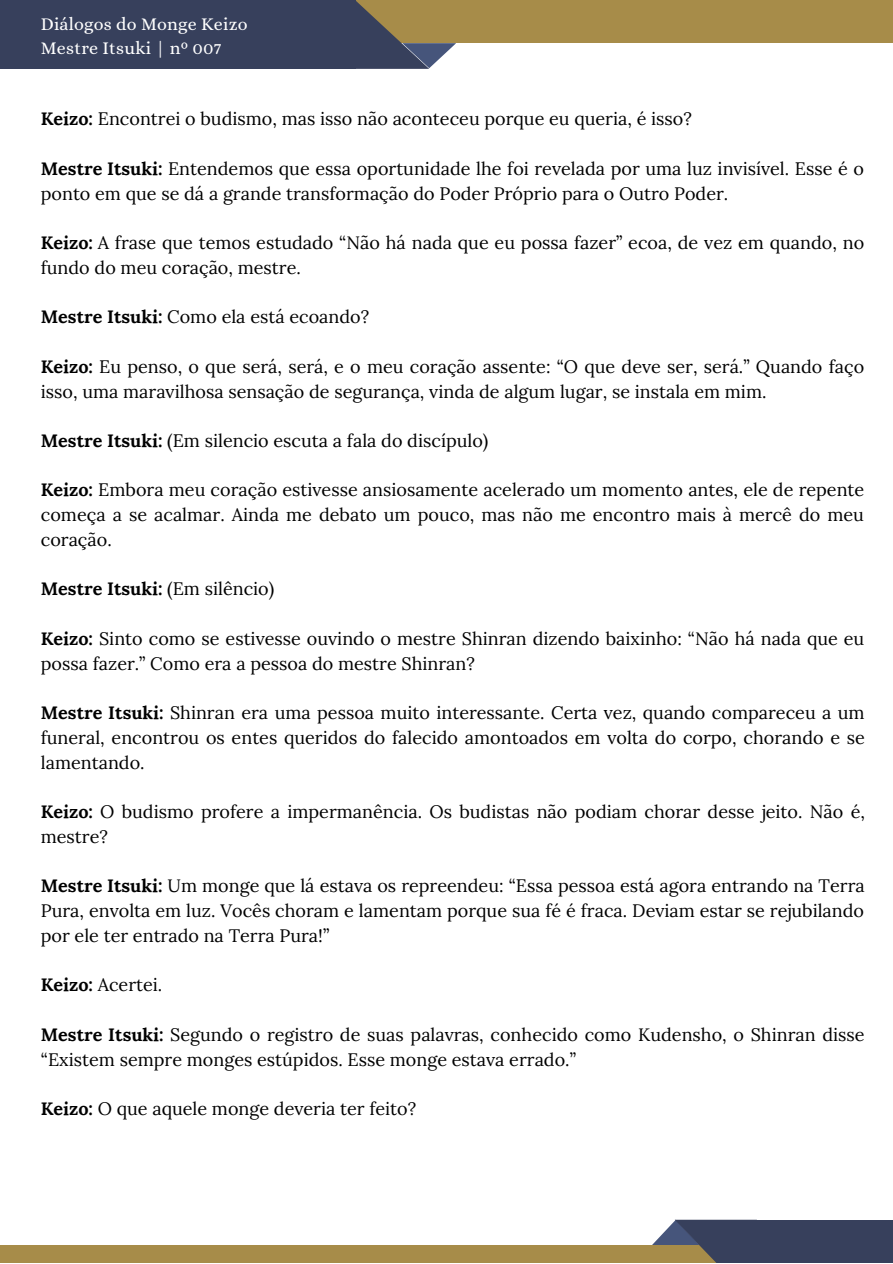
<style>
.page{position:relative;width:893px;height:1264px;background:#fff}
.page>*{position:absolute;margin:0;border:0;box-sizing:border-box;transform-origin:0 0}
.t1{font:18px/24.8px "Lora";color:#000}
.t2{font:18px "Alice";letter-spacing:.01em;color:#fff}
.t3{font:700 18px "Lora";color:#000}
.s1{font-weight:700}
.s2{font-weight:400}
</style>
<div class="page">
<svg style="left:653px;top:1221px;width:21px;height:23px"></svg>
<div style="left:324px;top:0;width:568px;height:43px;background:#a78c49"></div>
<div style="left:0;top:1244px;width:773px;height:18px;background:#a78c49"></div>
<div style="left:747px;top:1219px;width:145px;height:43px;background:#37405c"></div>
<svg style="left:674px;top:1219px;width:82px;height:43px;fill:#37405c"></svg>
<div style="left:0;top:0;width:356px;height:69px;background:#37405c"></div>
<svg style="left:356px;top:1px;width:100px;height:68px"></svg>
<p class="t2" style="left:41px;top:13px;width:208px">Diálogos do Monge Keizo</p>
<p class="t2" style="left:41px;top:38px;width:182px">Mestre Itsuki | nº 007</p>
<p class="t1" style="left:41px;top:106px;width:652px"><span class="s1">Keizo:</span> Encontrei o budismo, mas isso não aconteceu porque eu queria, é isso?</p>
<p class="t1" style="left:41px;top:156px;width:824px"><span class="s1">Mestre Itsuki:</span> Entendemos que essa oportunidade lhe foi revelada por uma luz invisível. Esse é o ponto em que se dá a grande transformação do Poder Próprio para o Outro Poder.</p>
<p class="t1" style="left:41px;top:230px;width:824px"><span class="s1">Keizo:</span> A frase que temos estudado “Não há nada que eu possa fazer” ecoa, de vez em quando, no fundo do meu coração, mestre.</p>
<p class="t1" style="left:41px;top:304px;width:330px"><span class="s1">Mestre Itsuki:</span> Como ela está ecoando?</p>
<p class="t1" style="left:41px;top:354px;width:824px"><span class="s1">Keizo:</span> Eu penso, o que será, será, e o meu coração assente: “O que deve ser, será.” Quando faço isso, uma maravilhosa sensação de segurança, vinda de algum lugar, se instala em mim.</p>
<p class="t1" style="left:41px;top:428px;width:449px"><span class="s1">Mestre Itsuki:</span> (Em silencio escuta a fala do discípulo)</p>
<p class="t1" style="left:41px;top:477px;width:825px;text-align:justify"><span class="s1">Keizo:</span> Embora meu coração estivesse ansiosamente acelerado um momento antes, ele de repente começa a se acalmar. Ainda me debato um pouco, mas não me encontro mais à mercê do meu coração.</p>
<p class="t3" style="left:41px;top:577px;width:235px">Mestre Itsuki: <span class="s2">(Em silêncio)</span></p>
<p class="t1" style="left:41px;top:626px;width:825px"><span class="s1">Keizo:</span> Sinto como se estivesse ouvindo o mestre Shinran dizendo baixinho: “Não há nada que eu possa fazer.” Como era a pessoa do mestre Shinran?</p>
<p class="t1" style="left:41px;top:700px;width:825px;text-align:justify"><span class="s1">Mestre Itsuki:</span> Shinran era uma pessoa muito interessante. Certa vez, quando compareceu a um funeral, encontrou os entes queridos do falecido amontoados em volta do corpo, chorando e se lamentando.</p>
<p class="t1" style="left:41px;top:799px;width:825px"><span class="s1">Keizo:</span> O budismo profere a impermanência. Os budistas não podiam chorar desse jeito. Não é, mestre?</p>
<p class="t1" style="left:41px;top:873px;width:825px;text-align:justify"><span class="s1">Mestre Itsuki:</span> Um monge que lá estava os repreendeu: “Essa pessoa está agora entrando na Terra Pura, envolta em luz. Vocês choram e lamentam porque sua fé é fraca. Deviam estar se rejubilando por ele ter entrado na Terra Pura!”</p>
<p class="t1" style="left:41px;top:972px;width:123px"><span class="s1">Keizo:</span> Acertei.</p>
<p class="t1" style="left:41px;top:1021px;width:825px"><span class="s1">Mestre Itsuki:</span> Segundo o registro de suas palavras, conhecido como Kudensho, o Shinran disse “Existem sempre monges estúpidos. Esse monge estava errado.”</p>
<p class="t1" style="left:41px;top:1096px;width:377px"><span class="s1">Keizo:</span> O que aquele monge deveria ter feito?</p>
</div>
